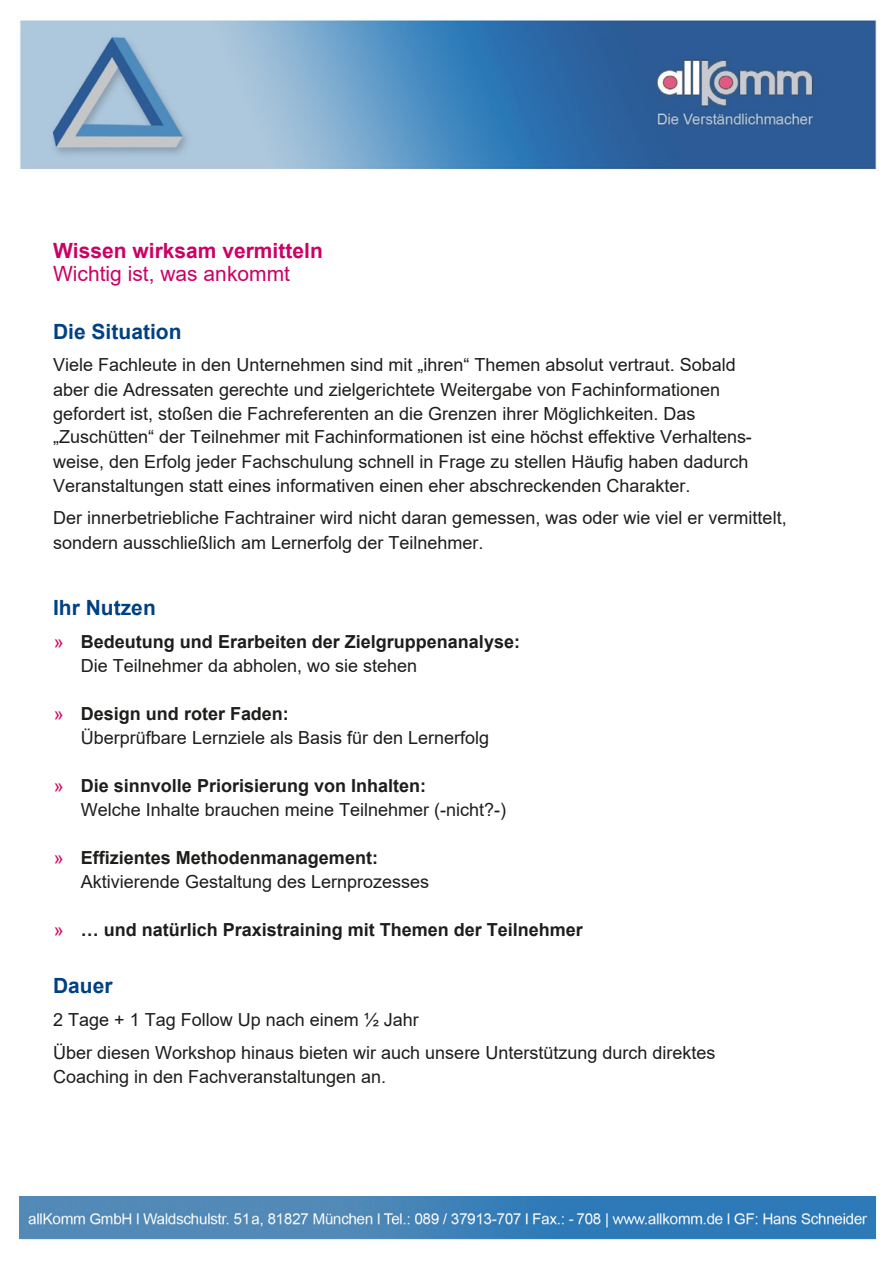
<style>
.page{position:relative;width:893px;height:1263px;background:#fff}
.page>*{position:absolute;margin:0;border:0;box-sizing:border-box;transform-origin:0 0}
.t1{font:700 21px "Arial";color:#004183}
.t2{font:700 21px "Arial";color:#cc0065}
.t3{font:21px "Arial";color:#cc0065}
.t4{font:18px/24px "Arial";color:#1d1d1b}
.t5{font:700 18px/24px "Arial";color:#1d1d1b}
.s1{font-weight:400;color:#cc0065}
.s2{font-weight:400}
.s3{color:#cc0065}
.s4{font-weight:700}
</style>
<div class="page">
<img style="left:16px;top:20px;width:863px;height:1220px">
<img style="left:20px;top:1197px;width:855px;height:42px">
<p class="t2" style="left:53px;top:235px;width:271px">Wissen wirksam vermitteln</p>
<p class="t3" style="left:53px;top:260px;width:238px">Wichtig ist, was ankommt</p>
<p class="t1" style="left:53px;top:316px;width:130px">Die Situation</p>
<p class="t4" style="left:53px;top:353px;width:700px">Viele Fachleute in den Unternehmen sind mit „ihren“ Themen absolut vertraut. Sobald aber die Adressaten gerechte und zielgerichtete Weitergabe von Fachinformationen gefordert ist, stoßen die Fachreferenten an die Grenzen ihrer Möglichkeiten. Das „Zuschütten“ der Teilnehmer mit Fachinformationen ist eine höchst effektive Verhaltens&shy;weise, den Erfolg jeder Fachschulung schnell in Frage zu stellen Häufig haben dadurch Veranstaltungen statt eines informativen einen eher abschreckenden Charakter.</p>
<p class="t4" style="left:53px;top:506px;width:735px">Der innerbetriebliche Fachtrainer wird nicht daran gemessen, was oder wie viel er vermittelt, sondern ausschließlich am Lernerfolg der Teilnehmer.</p>
<p class="t1" style="left:53px;top:592px;width:104px">Ihr Nutzen</p>
<p class="t5" style="left:81px;top:629px;width:441px;text-indent:-27px"><span class="s1">»</span> Bedeutung und Erarbeiten der Zielgruppenanalyse:<br><span class="s2">Die Teilnehmer da abholen, wo sie stehen</span></p>
<p class="t4" style="left:81px;top:701px;width:410px;text-indent:-27px"><span class="s3">»</span> <span class="s4">Design und roter Faden:<br></span>Überprüfbare Lernziele als Basis für den Lernerfolg</p>
<p class="t4" style="left:81px;top:773px;width:427px;text-indent:-27px"><span class="s3">»</span> <span class="s4">Die sinnvolle Priorisierung von Inhalten:<br></span>Welche Inhalte brauchen meine Teilnehmer (-nicht?-)</p>
<p class="t4" style="left:81px;top:845px;width:350px;text-indent:-27px"><span class="s3">»</span> <span class="s4">Effizientes Methodenmanagement:<br></span>Aktivierende Gestaltung des Lernprozesses</p>
<p class="t5" style="left:54px;top:917px;width:530px"><span class="s1">»</span> … und natürlich Praxistraining mit Themen der Teilnehmer</p>
<p class="t1" style="left:53px;top:970px;width:61px">Dauer</p>
<p class="t4" style="left:53px;top:1003px;width:664px;line-height:33px">2 Tage + 1 Tag Follow Up nach einem ½ Jahr<br>Über diesen Workshop hinaus bieten wir auch unsere Unterstützung durch direktes</p>
<p class="t4" style="left:53px;top:1064px;width:335px">Coaching in den Fachveranstaltungen an.</p>
</div>
